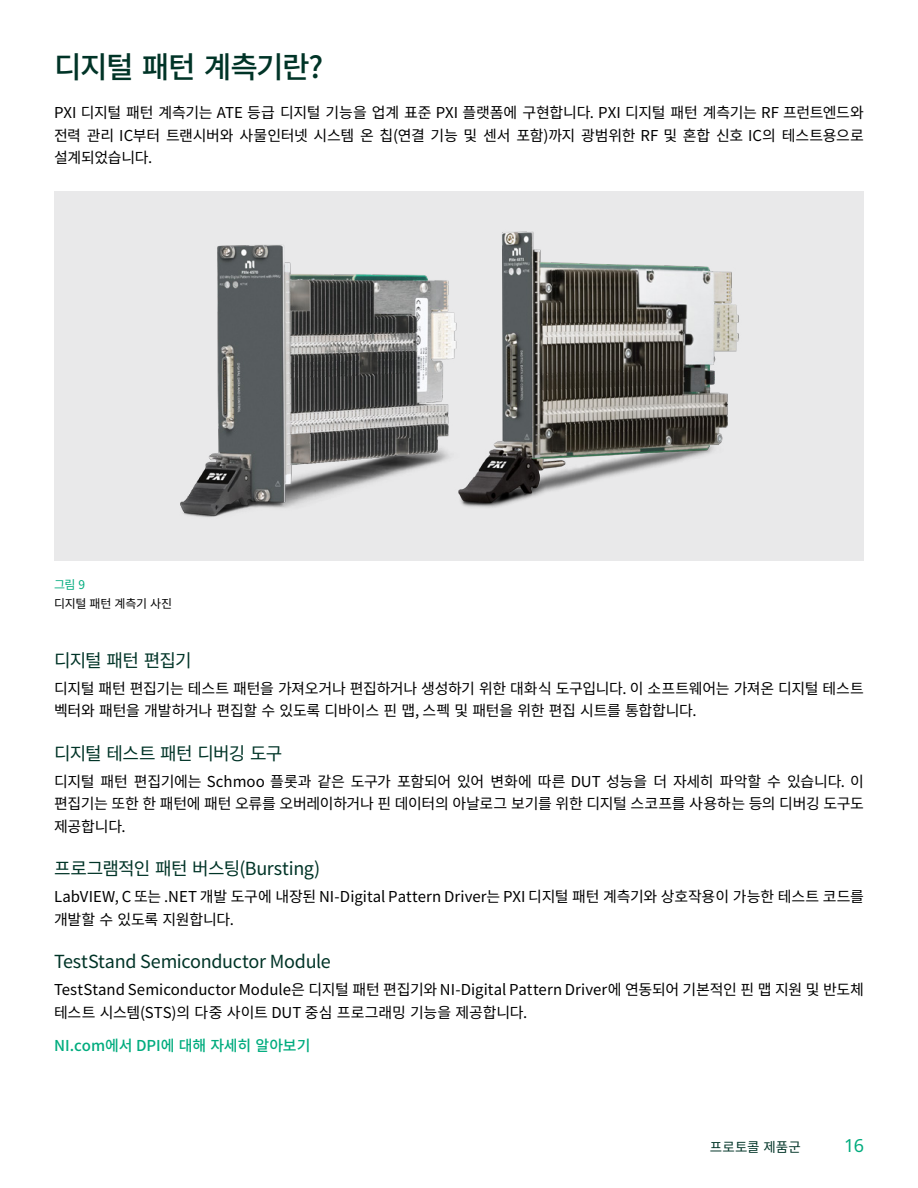
<style>
.page{position:relative;width:918px;height:1188px;background:#fff}
.page>*{position:absolute;margin:0;border:0;box-sizing:border-box;transform-origin:0 0}
.t1{font:500 30px "Noto Sans CJ Kkr";letter-spacing:-.045em;color:#003427}
.t2{font:18px "Noto Sans CJ Kkr";letter-spacing:-.02em;color:#003427}
.t3{font:18px "Noto Sans CJ Kkr";letter-spacing:-.04em;color:#003427}
.t4{font:18px "Noto Sans";color:#00ac7e}
.t5{font:15px/22.5px "Noto Sans CJ Kkr";letter-spacing:-.01em;color:#000}
.t6{font:500 15px "Noto Sans CJ Kkr";letter-spacing:-.005em;color:#00ac7e}
.t7{font:13.5px "Noto Sans CJ Kkr";letter-spacing:.02em;color:#003427}
.t8{font:12px "Noto Sans CJ Kkr";letter-spacing:-.02em;color:#000}
.t9{font:12px "Noto Sans CJ Kkr";color:#00ac7e}
</style>
<div class="page">
<div style="left:54px;top:191px;width:810px;height:370px;background:#e9e9ea"></div>
<img style="left:180px;top:231px;width:559px;height:286px">
<h1 class="t1" style="left:54px;top:50px;width:271px">디지털 패턴 계측기란?</h1>
<p class="t5" style="left:54px;top:102px;width:811px;text-align:justify">PXI 디지털 패턴 계측기는 ATE 등급 디지털 기능을 업계 표준 PXI 플랫폼에 구현합니다. PXI 디지털 패턴 계측기는 RF 프런트엔드와 전력 관리 IC부터 트랜시버와 사물인터넷 시스템 온 칩(연결 기능 및 센서 포함)까지 광범위한 RF 및 혼합 신호 IC의 테스트용으로 설계되었습니다.</p>
<p class="t9" style="left:54px;top:578px;width:32px">그림 9</p>
<p class="t8" style="left:54px;top:597px;width:120px">디지털 패턴 계측기 사진</p>
<p class="t2" style="left:54px;top:650px;width:139px">디지털 패턴 편집기</p>
<p class="t5" style="left:54px;top:677px;width:812px">디지털 패턴 편집기는 테스트 패턴을 가져오거나 편집하거나 생성하기 위한 대화식 도구입니다. 이 소프트웨어는 가져온 디지털 테스트 벡터와 패턴을 개발하거나 편집할 수 있도록 디바이스 핀 맵, 스펙 및 패턴을 위한 편집 시트를 통합합니다.</p>
<p class="t3" style="left:54px;top:743px;width:230px">디지털 테스트 패턴 디버깅 도구</p>
<p class="t5" style="left:54px;top:770px;width:812px;text-align:justify">디지털 패턴 편집기에는 Schmoo 플롯과 같은 도구가 포함되어 있어 변화에 따른 DUT 성능을 더 자세히 파악할 수 있습니다. 이 편집기는 또한 한 패턴에 패턴 오류를 오버레이하거나 핀 데이터의 아날로그 보기를 위한 디지털 스코프를 사용하는 등의 디버깅 도구도 제공합니다.</p>
<p class="t2" style="left:54px;top:859px;width:268px">프로그램적인 패턴 버스팅(Bursting)</p>
<p class="t5" style="left:54px;top:886px;width:812px">LabVIEW, C 또는 .NET 개발 도구에 내장된 NI-Digital Pattern Driver는 PXI 디지털 패턴 계측기와 상호작용이 가능한 테스트 코드를 개발할 수 있도록 지원합니다.</p>
<p class="t2" style="left:54px;top:952px;width:278px">TestStand Semiconductor Module</p>
<p class="t5" style="left:54px;top:979px;width:812px">TestStand Semiconductor Module은 디지털 패턴 편집기와 NI-Digital Pattern Driver에 연동되어 기본적인 핀 맵 지원 및 반도체 테스트 시스템(STS)의 다중 사이트 DUT 중심 프로그래밍 기능을 제공합니다.</p>
<p class="t6" style="left:54px;top:1037px;width:258px">NI.com에서 DPI에 대해 자세히 알아보기</p>
<p class="t7" style="left:710px;top:1139px;width:93px">프로토콜 제품군</p>
<p class="t4" style="left:844px;top:1133px;width:21px">16</p>
</div>
